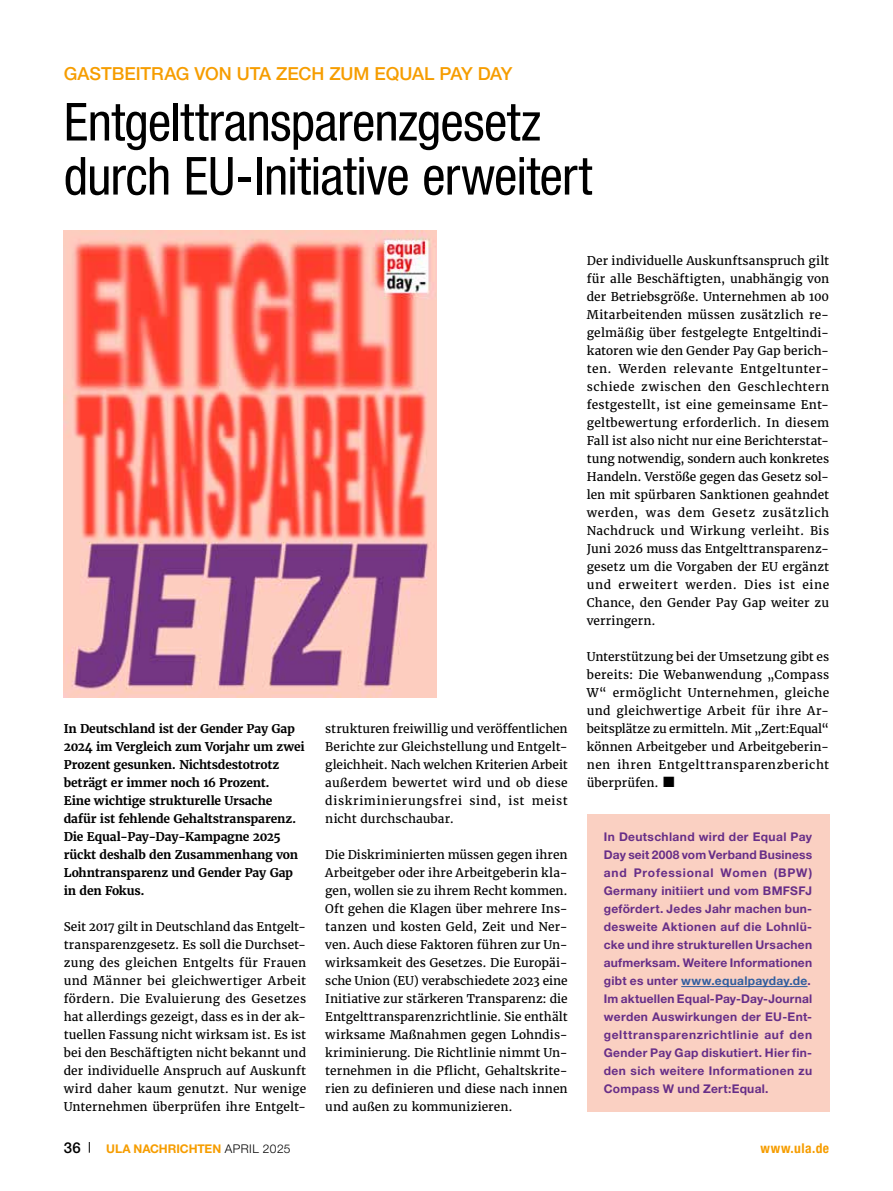
<style>
.page{position:relative;width:893px;height:1191px;background:#fff}
.page>*{position:absolute;margin:0;border:0;box-sizing:border-box;transform-origin:0 0}
.t1{font:condensed 52.5px/54px "Helvetica Neue LT Pro";letter-spacing:-.01em;color:#000}
.t2{font:500 18px "Helvetica Neue LT Pro";letter-spacing:-.005em;color:#f69d00}
.t3{font:500 15px "Helvetica Neue LT Pro";color:#000}
.t4{font:700 condensed 13.5px "Helvetica Neue LT Pro";letter-spacing:.035em;color:#f69d00}
.t5{font:12px/18px "Merriweather";letter-spacing:.015em;color:#000;text-align:justify}
.t6{font:700 12px/18px "Helvetica Neue LT Pro";letter-spacing:.03em;color:#672e88;text-align:justify}
.t7{font:700 12px/18px "Merriweather";letter-spacing:-.01em;color:#000}
.t8{font:700 12px "Helvetica Neue LT Pro";letter-spacing:-.005em;color:#f69d00}
.s1{color:#325e9f}
.s2{font-weight:300;color:#000}
</style>
<div class="page">
<img style="left:64px;top:231px;width:373px;height:466px">
<div style="left:587px;top:813px;width:242px;height:298px;background:#fad0c2"></div>
<hr style="left:681px;top:986px;width:126px;height:1px;background:#325e9f">
<h2 class="t2" style="left:64px;top:63px;width:450px">GASTBEITRAG VON UTA ZECH ZUM EQUAL PAY DAY</h2>
<h1 class="t1" style="left:64px;top:94px;width:530px">Entgelttransparenzgesetz durch EU-Initiative erweitert</h1>
<p class="t7" style="left:64px;top:720px;width:243px">In Deutschland ist der Gender Pay Gap 2024 im Vergleich zum Vorjahr um zwei Prozent gesunken. Nichtsdestotrotz beträgt er immer noch 16 Prozent.<br>Eine wichtige strukturelle Ursache dafür ist fehlende Gehaltstransparenz.<br>Die Equal-Pay-Day-Kampagne 2025 rückt deshalb den Zusammenhang von Lohntransparenz und Gender Pay Gap in den Fokus.</p>
<p class="t5" style="left:64px;top:918px;width:244px">Seit 2017 gilt in Deutschland das Entgelt&shy;transparenzgesetz. Es soll die Durchset&shy;zung des gleichen Entgelts für Frauen und Männer bei gleichwertiger Arbeit fördern. Die Evaluierung des Gesetzes hat allerdings gezeigt, dass es in der ak&shy;tuellen Fassung nicht wirksam ist. Es ist bei den Beschäftigten nicht bekannt und der individuelle Anspruch auf Auskunft wird daher kaum genutzt. Nur wenige Unternehmen überprüfen ihre Entgelt-</p>
<p class="t5" style="left:325px;top:720px;width:244px">strukturen freiwillig und veröffentlichen Berichte zur Gleichstellung und Entgelt&shy;gleichheit. Nach welchen Kriterien Arbeit außerdem bewertet wird und ob diese diskriminierungsfrei sind, ist meist nicht durchschaubar.</p>
<p class="t5" style="left:325px;top:846px;width:244px">Die Diskriminierten müssen gegen ihren Arbeitgeber oder ihre Arbeitgeberin kla&shy;gen, wollen sie zu ihrem Recht kommen.<br>Oft gehen die Klagen über mehrere Ins&shy;tanzen und kosten Geld, Zeit und Ner&shy;ven. Auch diese Faktoren führen zur Un&shy;wirksamkeit des Gesetzes. Die Europäi&shy;sche Union (EU) verabschiedete 2023 eine Initiative zur stärkeren Transparenz: die Entgelttransparenzrichtlinie. Sie enthält wirksame Maßnahmen gegen Lohndis&shy;kriminierung. Die Richtlinie nimmt Un&shy;ternehmen in die Pflicht, Gehaltskrite&shy;rien zu definieren und diese nach innen und außen zu kommunizieren.</p>
<p class="t5" style="left:587px;top:252px;width:244px">Der individuelle Auskunftsanspruch gilt für alle Beschäftigten, unabhängig von der Betriebsgröße. Unternehmen ab 100<br>Mitarbeitenden müssen zusätzlich re&shy;gelmäßig über festgelegte Entgeltindi&shy;katoren wie den Gender Pay Gap berich&shy;ten. Werden relevante Entgeltunter&shy;schiede zwischen den Geschlechtern festgestellt, ist eine gemeinsame Ent&shy;geltbewertung erforderlich. In diesem Fall ist also nicht nur eine Berichterstat&shy;tung notwendig, sondern auch konkretes Handeln. Verstöße gegen das Gesetz sol&shy;len mit spürbaren Sanktionen geahndet werden, was dem Gesetz zusätzlich Nachdruck und Wirkung verleiht. Bis Juni 2026 muss das Entgelttransparenz&shy;gesetz um die Vorgaben der EU ergänzt und erweitert werden. Dies ist eine Chance, den Gender Pay Gap weiter zu verringern.</p>
<p class="t5" style="left:587px;top:648px;width:244px">Unterstützung bei der Umsetzung gibt es bereits: Die Webanwendung „Compass W“ ermöglicht Unternehmen, gleiche und gleichwertige Arbeit für ihre Ar&shy;beitsplätze zu ermitteln. Mit „Zert:Equal“ können Arbeitgeber und Arbeitgeberin&shy;nen ihren Entgelttransparenzbericht überprüfen.</p>
<p class="t6" style="left:604px;top:827px;width:210px">In Deutschland wird der Equal Pay Day seit 2008 vom Verband Business and Professional Women (BPW)<br>Germany initiiert und vom BMFSFJ gefördert. Jedes Jahr machen bun&shy;desweite Aktionen auf die Lohnlü&shy;cke und ihre strukturellen Ursachen aufmerksam. Weitere Informationen gibt es unter <span class="s1">www.equalpayday.de</span>.<br>Im aktuellen Equal-Pay-Day-Journal werden Auswirkungen der EU-Ent&shy;gelttransparenzrichtlinie auf den Gender Pay Gap diskutiert. Hier fin&shy;den sich weitere Informationen zu Compass W und Zert:Equal.</p>
<p class="t3" style="left:64px;top:1138px;width:18px">36</p>
<p class="t8" style="left:106px;top:1141px;width:186px">ULA NACHRICHTEN <span class="s2">APRIL 2025</span></p>
<p class="t4" style="left:760px;top:1139px;width:70px">www.ula.de</p>
</div>
